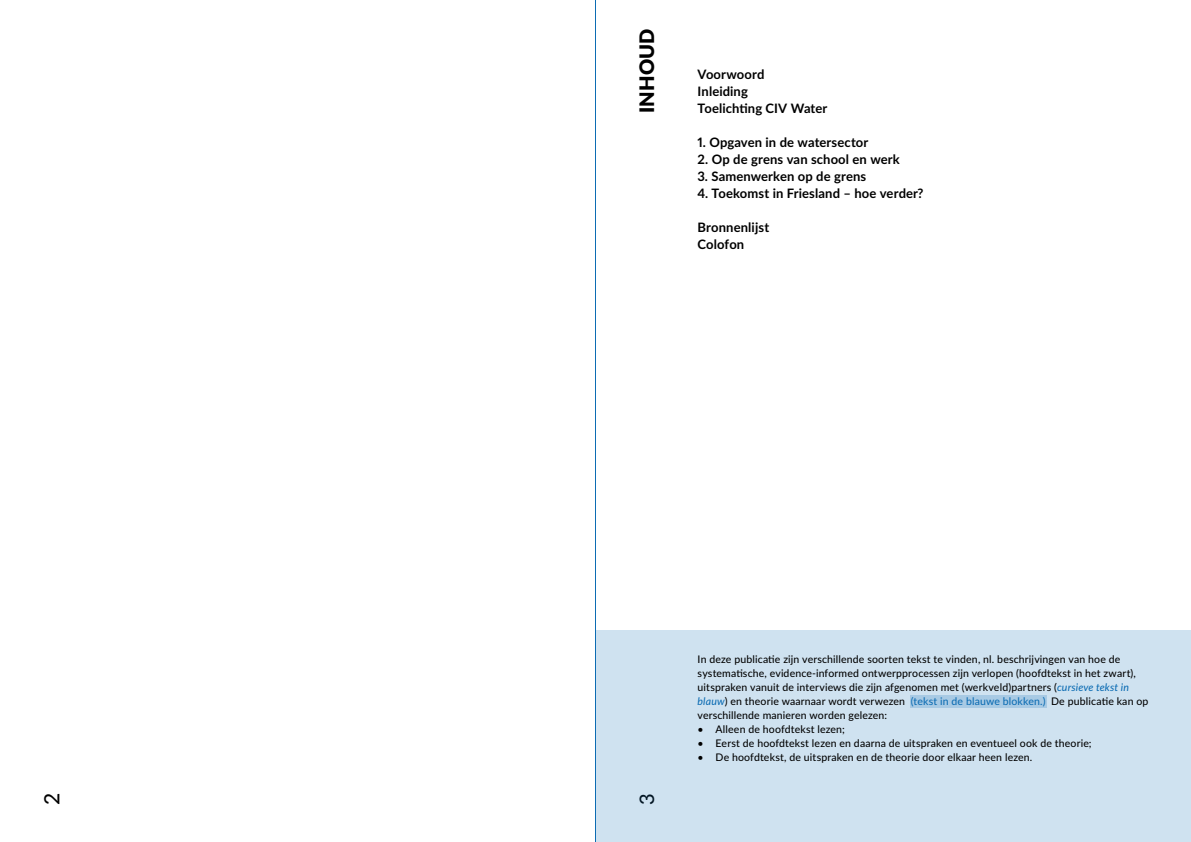
<style>
.page{position:relative;width:1191px;height:842px;background:#fff}
.page>*{position:absolute;margin:0;border:0;box-sizing:border-box;transform-origin:0 0}
.t1{font:500 21px "Lato";color:#000}
.t2{font:900 20px "Lato";letter-spacing:.01em;color:#000}
.t3{font:500 20px "Lato";color:#000}
.t4{font:700 13px/17px "Lato";letter-spacing:.01em;color:#000}
.t5{font:500 10.5px/14px "Lato";letter-spacing:.015em;color:#000}
.s1{font-style:italic;color:#0c6cb3}
.s2{color:#0c6cb3}
</style>
<div class="page">
<div style="left:595px;top:630px;width:596px;height:212px;background:#cfe2f0"></div>
<div style="left:910px;top:696px;width:137px;height:12px;background:#a8cae4"></div>
<hr style="left:595px;top:0;width:1px;height:842px;background:#0c6cb3">
<h2 class="t2" style="left:639px;top:113px;width:86px;rotate:-90deg">INHOUD</h2>
<p class="t4" style="left:697px;top:66px;width:131px">Voorwoord<br>Inleiding<br>Toelichting CIV Water</p>
<p class="t4" style="left:697px;top:133px;width:172px">1. Opgaven in de watersector</p>
<p class="t4" style="left:697px;top:150px;width:204px">2. Op de grens van school en werk</p>
<p class="t4" style="left:697px;top:167px;width:170px">3. Samenwerken op de grens</p>
<p class="t4" style="left:697px;top:184px;width:227px">4. Toekomst in Friesland – hoe verder?</p>
<p class="t4" style="left:697px;top:218px;width:73px">Bronnenlijst<br>Colofon</p>
<h1 class="t1" style="left:40px;top:805px;width:14px;rotate:-90deg">2</h1>
<h2 class="t3" style="left:635px;top:805px;width:13px;rotate:-90deg">3</h2>
<p class="t5" style="left:697px;top:652px;width:452px">In deze publicatie zijn verschillende soorten tekst te vinden, nl. beschrijvingen van hoe de systematische, evidence-informed ontwerpprocessen zijn verlopen (hoofdtekst in het zwart), uitspraken vanuit de interviews die zijn afgenomen met (werkveld)partners (<span class="s1">cursieve tekst in blauw</span>) en theorie waarnaar wordt verwezen <span class="s2">(tekst in de blauwe blokken.)</span> De publicatie kan op verschillende manieren worden gelezen:</p>
<p class="t5" style="left:697px;top:723px;width:149px">• Alleen de hoofdtekst lezen;</p>
<p class="t5" style="left:697px;top:737px;width:396px">• Eerst de hoofdtekst lezen en daarna de uitspraken en eventueel ook de theorie;</p>
<p class="t5" style="left:697px;top:751px;width:336px">• De hoofdtekst, de uitspraken en de theorie door elkaar heen lezen.</p>
</div>
